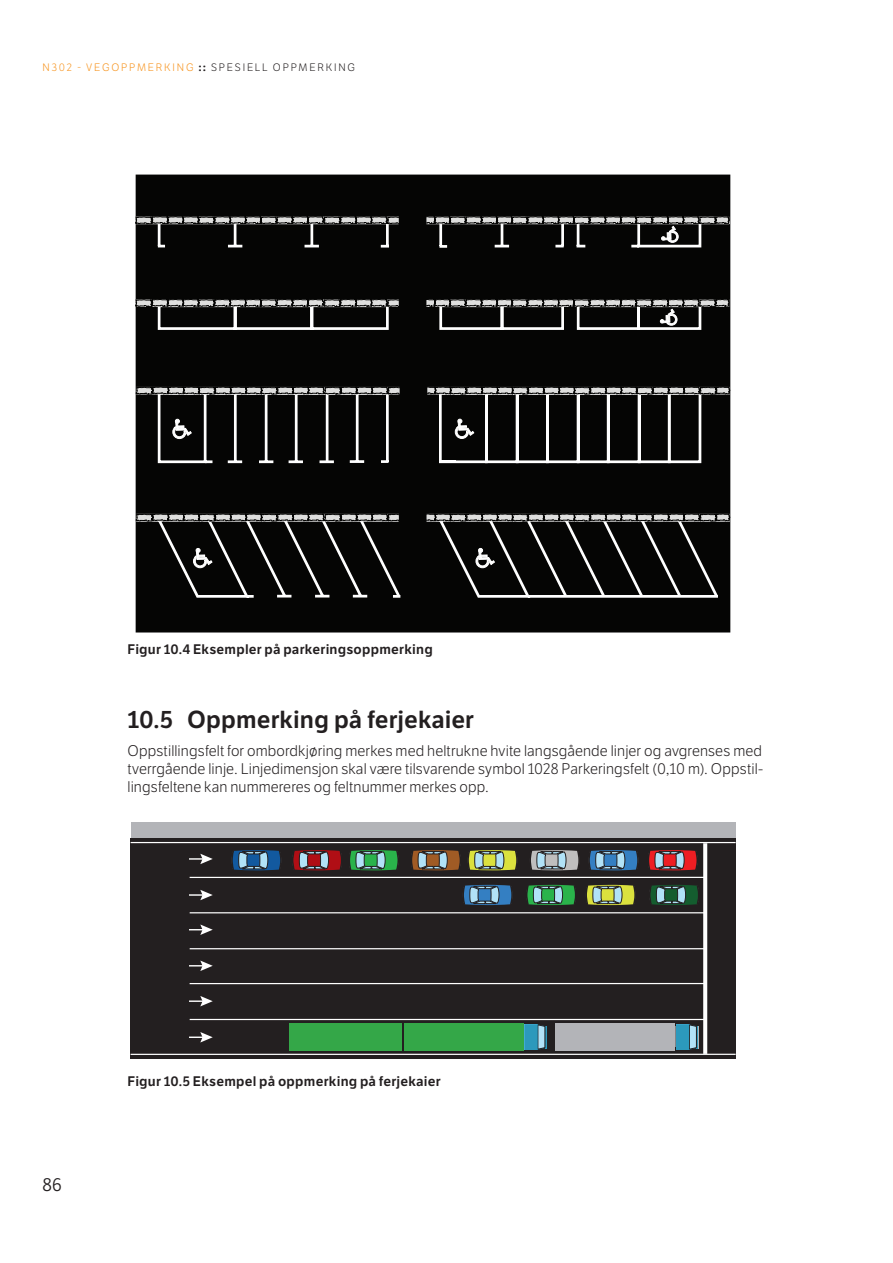
<style>
.page{position:relative;width:893px;height:1263px;background:#fff}
.page>*{position:absolute;margin:0;border:0;box-sizing:border-box;transform-origin:0 0}
.Tittel_2{font:600 24px "LFT Etica";color:#231f20}
.t1{font:18px "LFT Etica";color:#231f20}
.Brødtekst{font:300 15px/18px "LFT Etica";letter-spacing:.01em;color:#231f20;text-align:justify}
.Billedtekst{font:600 13.5px "LFT Etica";letter-spacing:.015em;color:#231f20}
.t2{font:300 10.5px "LFT Etica";letter-spacing:.175em;color:#f7931d}
.s1{font-weight:700;color:#231f20}
.s2{color:#231f20}
</style>
<div class="page">
<div style="left:136px;top:175px;width:594px;height:457px;background:#050504"></div>
<svg style="left:135px;top:220px;width:596px;height:171px"></svg>
<svg style="left:135px;top:391px;width:596px;height:209px"></svg>
<svg style="left:135px;top:386px;width:595px;height:9px"></svg>
<svg style="left:135px;top:513px;width:595px;height:9px"></svg>
<svg style="left:455px;top:419px;width:19px;height:20px"></svg>
<svg style="left:193px;top:548px;width:19px;height:20px"></svg>
<svg style="left:476px;top:548px;width:19px;height:20px"></svg>
<svg style="left:135px;top:216px;width:595px;height:27px"></svg>
<svg style="left:135px;top:299px;width:595px;height:26px"></svg>
<svg style="left:173px;top:419px;width:19px;height:20px"></svg>
<div style="left:399px;top:215px;width:27px;height:11px;background:#050504"></div>
<div style="left:399px;top:298px;width:27px;height:11px;background:#050504"></div>
<div style="left:400px;top:385px;width:27px;height:11px;background:#050504"></div>
<div style="left:399px;top:512px;width:27px;height:12px;background:#050504"></div>
<div style="left:131px;top:822px;width:605px;height:28px;background:#b3b4b8"></div>
<div style="left:131px;top:838px;width:605px;height:221px;background:#231f20"></div>
<hr style="left:190px;top:1019px;width:515px;height:1px;background:#fff">
<hr style="left:131px;top:1054px;width:605px;height:1px;background:#fff">
<hr style="left:190px;top:912px;width:515px;height:1px;background:#fff">
<hr style="left:190px;top:948px;width:514px;height:1px;background:#fff">
<hr style="left:190px;top:983px;width:515px;height:1px;background:#fff">
<hr style="left:131px;top:842px;width:605px;height:1px;background:#fff">
<hr style="left:190px;top:877px;width:515px;height:1px;background:#fff">
<svg style="left:703px;top:843px;width:4px;height:211px"></svg>
<svg style="left:189px;top:1032px;width:24px;height:10px"></svg>
<svg style="left:189px;top:996px;width:24px;height:10px"></svg>
<svg style="left:189px;top:960px;width:24px;height:11px"></svg>
<svg style="left:189px;top:924px;width:24px;height:11px"></svg>
<svg style="left:189px;top:890px;width:24px;height:10px"></svg>
<svg style="left:189px;top:854px;width:24px;height:10px"></svg>
<svg style="left:650px;top:885px;width:48px;height:20px"></svg>
<svg style="left:587px;top:885px;width:48px;height:20px"></svg>
<svg style="left:649px;top:850px;width:48px;height:20px"></svg>
<svg style="left:589px;top:850px;width:49px;height:20px"></svg>
<svg style="left:527px;top:885px;width:48px;height:20px"></svg>
<svg style="left:464px;top:885px;width:48px;height:20px"></svg>
<svg style="left:531px;top:850px;width:48px;height:20px"></svg>
<svg style="left:468px;top:850px;width:49px;height:20px"></svg>
<svg style="left:412px;top:850px;width:48px;height:20px"></svg>
<svg style="left:350px;top:850px;width:48px;height:20px"></svg>
<svg style="left:293px;top:850px;width:48px;height:20px"></svg>
<svg style="left:232px;top:850px;width:49px;height:20px"></svg>
<div style="left:666px;top:1027px;width:17px;height:20px;background:#818386"></div>
<div style="left:556px;top:1023px;width:119px;height:27px;background:#b3b4b8"></div>
<svg style="left:689px;top:1024px;width:9px;height:26px"></svg>
<div style="left:676px;top:1024px;width:13px;height:26px;background:#2c99bc"></div>
<div style="left:515px;top:1027px;width:17px;height:20px;background:#34a748"></div>
<div style="left:404px;top:1023px;width:119px;height:27px;background:#34a748"></div>
<div style="left:289px;top:1023px;width:113px;height:27px;background:#34a748"></div>
<svg style="left:538px;top:1024px;width:9px;height:26px"></svg>
<div style="left:524px;top:1024px;width:14px;height:26px;background:#2c99bc"></div>
<p class="t2" style="left:43px;top:62px;width:314px">N302 - VEGOPPMERKING <span class="s1">::</span> <span class="s2">SPESIELL OPPMERKING</span></p>
<h2 class="Billedtekst" style="left:128px;top:641px;width:307px">Figur 10.4 Eksempler på parkeringsoppmerking</h2>
<h2 class="Tittel_2" style="left:128px;top:705px;width:348px">10.5 Oppmerking på ferjekaier</h2>
<p class="Brødtekst" style="left:128px;top:742px;width:637px">Oppstillingsfelt for ombordkjøring merkes med heltrukne hvite langsgående linjer og avgrenses med tverrgående linje. Linjedimensjon skal være tilsvarende symbol 1028 Parkeringsfelt (0,10 m). Oppstil&shy;lingsfeltene kan nummereres og feltnummer merkes opp.</p>
<p class="t1" style="left:43px;top:1174px;width:21px">86</p>
<h2 class="Billedtekst" style="left:128px;top:1073px;width:315px">Figur 10.5 Eksempel på oppmerking på ferjekaier</h2>
</div>
